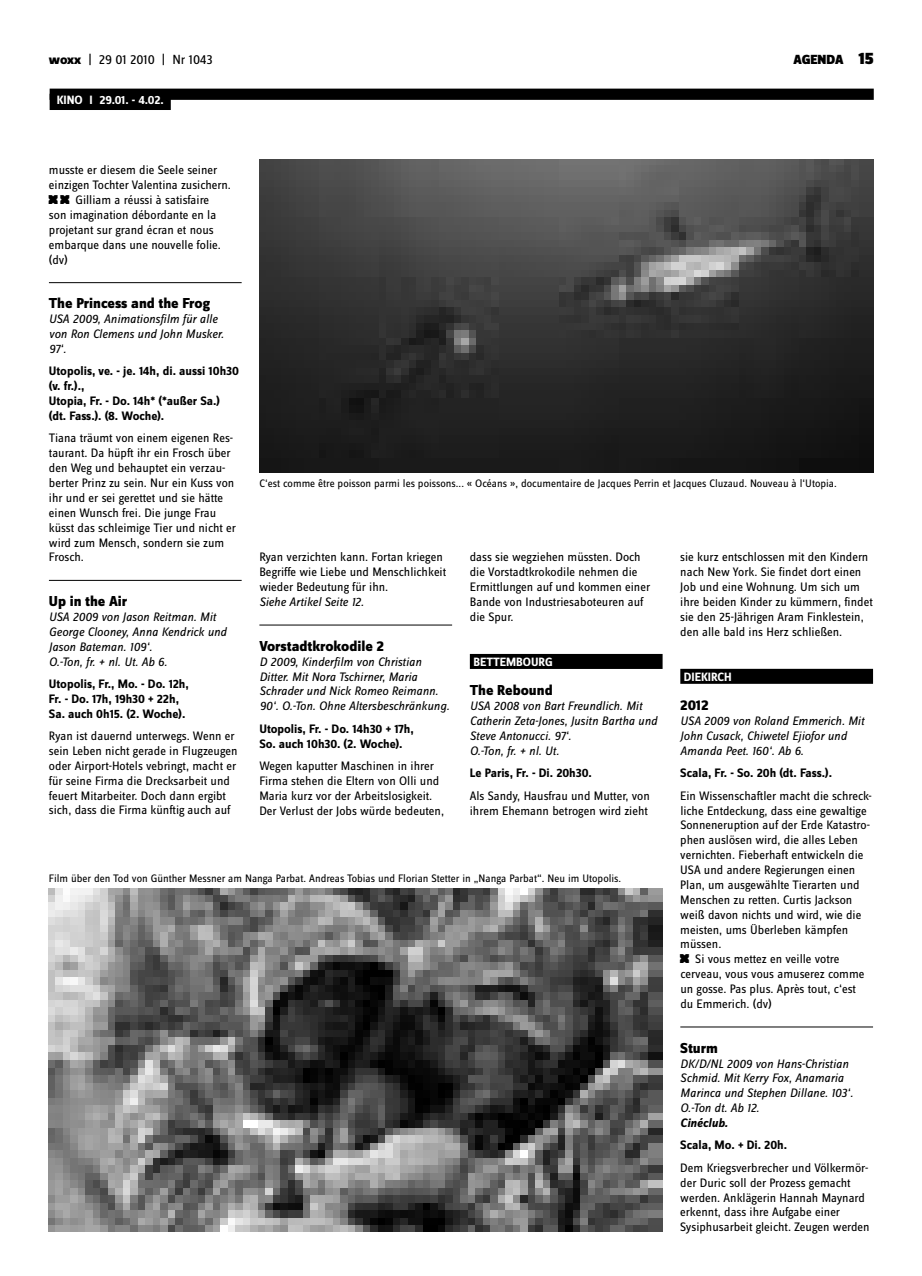
<style>
.page{position:relative;width:922px;height:1276px;background:#fff}
.page>*{position:absolute;margin:0;border:0;box-sizing:border-box;transform-origin:0 0}
.t1{font:32.5px "woxx";color:#000}
.t2{font:800 15px "Zine Sans Dis";color:#000}
.t3{font:13.75px "Zine Sans Dis";letter-spacing:-.01em;color:#000}
.t4{font:900 13.75px "Zine Sans Dis";color:#000}
.t5{font:12.75px/14.9px "Zine Sans Dis";color:#000}
.t6{font:italic 12.75px/14.9px "Zine Sans Dis";color:#000}
.t7{font:700 12.75px/14.9px "Zine Sans Dis";color:#000}
.t8{font:italic 700 12.75px "Zine Sans Dis";color:#000}
.t9{font:700 12.5px "Zine Sans Dis";color:#fff}
.t10{font:11.25px "Zine Sans Dis";color:#000}
.s1{font-weight:800}
.s2{font-size:17.5px}
</style>
<div class="page">
<hr style="left:49px;top:282px;width:192px;height:1px;background:#000">
<hr style="left:49px;top:580px;width:192px;height:1px;background:#000">
<div style="left:50px;top:89px;width:823px;height:11px;background:#000"></div>
<div style="left:50px;top:94px;width:121px;height:16px;background:#000"></div>
<hr style="left:259px;top:625px;width:193px;height:1px;background:#000">
<div style="left:469px;top:654px;width:193px;height:15px;background:#000"></div>
<div style="left:680px;top:669px;width:192px;height:15px;background:#000"></div>
<hr style="left:680px;top:1026px;width:192px;height:1px;background:#000">
<img style="left:259px;top:159px;width:613px;height:313px">
<img style="left:49px;top:889px;width:613px;height:342px">
<p class="t3" style="left:49px;top:53px;width:165px"><span class="s1">woxx</span> | 29 01 2010 | Nr 1043</p>
<p class="t4" style="left:793px;top:53px;width:82px">AGENDA <span class="s2">15</span></p>
<p class="t9" style="left:57px;top:93px;width:108px">KINO I 29.01. - 4.02.</p>
<p class="t5" style="left:49px;top:163px;width:183px">musste er diesem die Seele seiner einzigen Tochter Valentina zusichern.</p>
<h1 class="t1" style="left:49px;top:177px;width:29px">XX</h1>
<p class="t5" style="left:49px;top:193px;width:173px;text-indent:26px">Gilliam a réussi à satisfaire son imagination débordante en la projetant sur grand écran et nous embarque dans une nouvelle folie. (dv)</p>
<p class="t2" style="left:49px;top:295px;width:162px">The Princess and the Frog</p>
<p class="t6" style="left:49px;top:312px;width:176px">USA 2009, Animationsfilm für alle von Ron Clemens und John Musker.<br>97‘.</p>
<p class="t7" style="left:49px;top:364px;width:191px">Utopolis, ve. - je. 14h, di. aussi 10h30 (v. fr.).,<br>Utopia, Fr. - Do. 14h* (*außer Sa.) (dt. Fass.). (8. Woche).</p>
<p class="t5" style="left:49px;top:431px;width:189px">Tiana träumt von einem eigenen Res&shy;taurant. Da hüpft ihr ein Frosch über den Weg und behauptet ein verzau&shy;berter Prinz zu sein. Nur ein Kuss von ihr und er sei gerettet und sie hätte einen Wunsch frei. Die junge Frau küsst das schleimige Tier und nicht er wird zum Mensch, sondern sie zum<br>Frosch.</p>
<p class="t2" style="left:49px;top:593px;width:80px">Up in the Air</p>
<p class="t6" style="left:49px;top:609px;width:179px">USA 2009 von Jason Reitman. Mit<br>George Clooney, Anna Kendrick und<br>Jason Bateman. 109‘.<br>O.-Ton, fr. + nl. Ut. Ab 6.</p>
<p class="t7" style="left:49px;top:677px;width:141px">Utopolis, Fr., Mo. - Do. 12h,<br>Fr. - Do. 17h, 19h30 + 22h,<br>Sa. auch 0h15. (2. Woche).</p>
<p class="t5" style="left:49px;top:729px;width:190px">Ryan ist dauernd unterwegs. Wenn er sein Leben nicht gerade in Flugzeugen oder Airport-Hotels vebringt, macht er für seine Firma die Drecksarbeit und feuert Mitarbeiter. Doch dann ergibt sich, dass die Firma künftig auch auf</p>
<p class="t10" style="left:259px;top:477px;width:579px">C‘est comme être poisson parmi les poissons... « Océans », documentaire de Jacques Perrin et Jacques Cluzaud. Nouveau à l‘Utopia.</p>
<p class="t5" style="left:469px;top:550px;width:182px">dass sie wegziehen müssten. Doch die Vorstadtkrokodile nehmen die<br>Ermittlungen auf und kommen einer<br>Bande von Industriesaboteuren auf die Spur.</p>
<p class="t9" style="left:473px;top:655px;width:81px">Bettembourg</p>
<p class="t2" style="left:469px;top:682px;width:84px">The Rebound</p>
<p class="t6" style="left:469px;top:699px;width:189px">USA 2008 von Bart Freundlich. Mit<br>Catherin Zeta-Jones, Jusitn Bartha und<br>Steve Antonucci. 97‘.<br>O.-Ton, fr. + nl. Ut.</p>
<p class="t7" style="left:469px;top:766px;width:123px">Le Paris, Fr. - Di. 20h30.</p>
<p class="t5" style="left:469px;top:788px;width:181px">Als Sandy, Hausfrau und Mutter, von ihrem Ehemann betrogen wird zieht</p>
<p class="t5" style="left:680px;top:550px;width:194px">sie kurz entschlossen mit den Kindern nach New York. Sie findet dort einen Job und eine Wohnung. Um sich um ihre beiden Kinder zu kümmern, findet sie den 25-Jährigen Aram Finklestein, den alle bald ins Herz schließen.</p>
<p class="t9" style="left:683px;top:670px;width:49px">Dieki rch</p>
<p class="t2" style="left:680px;top:697px;width:30px">2012</p>
<p class="t6" style="left:680px;top:713px;width:185px">USA 2009 von Roland Emmerich. Mit<br>John Cusack, Chiwetel Ejiofor und<br>Amanda Peet. 160‘. Ab 6.</p>
<p class="t7" style="left:680px;top:766px;width:153px">Scala, Fr. - So. 20h (dt. Fass.).</p>
<p class="t5" style="left:680px;top:788px;width:193px">Ein Wissenschaftler macht die schreck&shy;liche Entdeckung, dass eine gewaltige Sonneneruption auf der Erde Katastro&shy;phen auslösen wird, die alles Leben vernichten. Fieberhaft entwickeln die USA und andere Regierungen einen Plan, um ausgewählte Tierarten und Menschen zu retten. Curtis Jackson weiß davon nichts und wird, wie die meisten, ums Überleben kämpfen müssen.</p>
<h1 class="t1" style="left:680px;top:936px;width:18px">X</h1>
<p class="t5" style="left:259px;top:550px;width:188px">Ryan verzichten kann. Fortan kriegen<br>Begriffe wie Liebe und Menschlichkeit wieder Bedeutung für ihn.</p>
<p class="t6" style="left:259px;top:594px;width:106px">Siehe Artikel Seite 12.</p>
<p class="t2" style="left:259px;top:638px;width:126px">Vorstadtkrokodile 2</p>
<p class="t6" style="left:259px;top:654px;width:191px">D 2009, Kinderfilm von Christian Ditter. Mit Nora Tschirner, Maria Schrader und Nick Romeo Reimann.<br>90‘. O.-Ton. Ohne Altersbeschränkung.</p>
<p class="t7" style="left:259px;top:722px;width:156px">Utopolis, Fr. - Do. 14h30 + 17h,<br>So. auch 10h30. (2. Woche).</p>
<p class="t5" style="left:259px;top:759px;width:186px">Wegen kaputter Maschinen in ihrer Firma stehen die Eltern von Olli und Maria kurz vor der Arbeitslosigkeit.<br>Der Verlust der Jobs würde bedeuten,</p>
<p class="t10" style="left:49px;top:873px;width:573px">Film über den Tod von Günther Messner am Nanga Parbat. Andreas Tobias und Florian Stetter in „Nanga Parbat“. Neu im Utopolis.</p>
<p class="t5" style="left:680px;top:952px;width:186px;text-indent:15px">Si vous mettez en veille votre cerveau, vous vous amuserez comme un gosse. Pas plus. Après tout, c‘est du Emmerich. (dv)</p>
<p class="t2" style="left:680px;top:1039px;width:39px">Sturm</p>
<p class="t6" style="left:680px;top:1056px;width:174px">DK/D/NL 2009 von Hans-Christian<br>Schmid. Mit Kerry Fox, Anamaria<br>Marinca und Stephen Dillane. 103‘.<br>O.-Ton dt. Ab 12.</p>
<p class="t8" style="left:680px;top:1116px;width:49px">Cinéclub.</p>
<p class="t7" style="left:680px;top:1138px;width:108px">Scala, Mo. + Di. 20h.</p>
<p class="t5" style="left:680px;top:1161px;width:191px">Dem Kriegsverbrecher und Völkermör&shy;der Duric soll der Prozess gemacht werden. Anklägerin Hannah Maynard erkennt, dass ihre Aufgabe einer Sysiphusarbeit gleicht. Zeugen werden</p>
</div>
